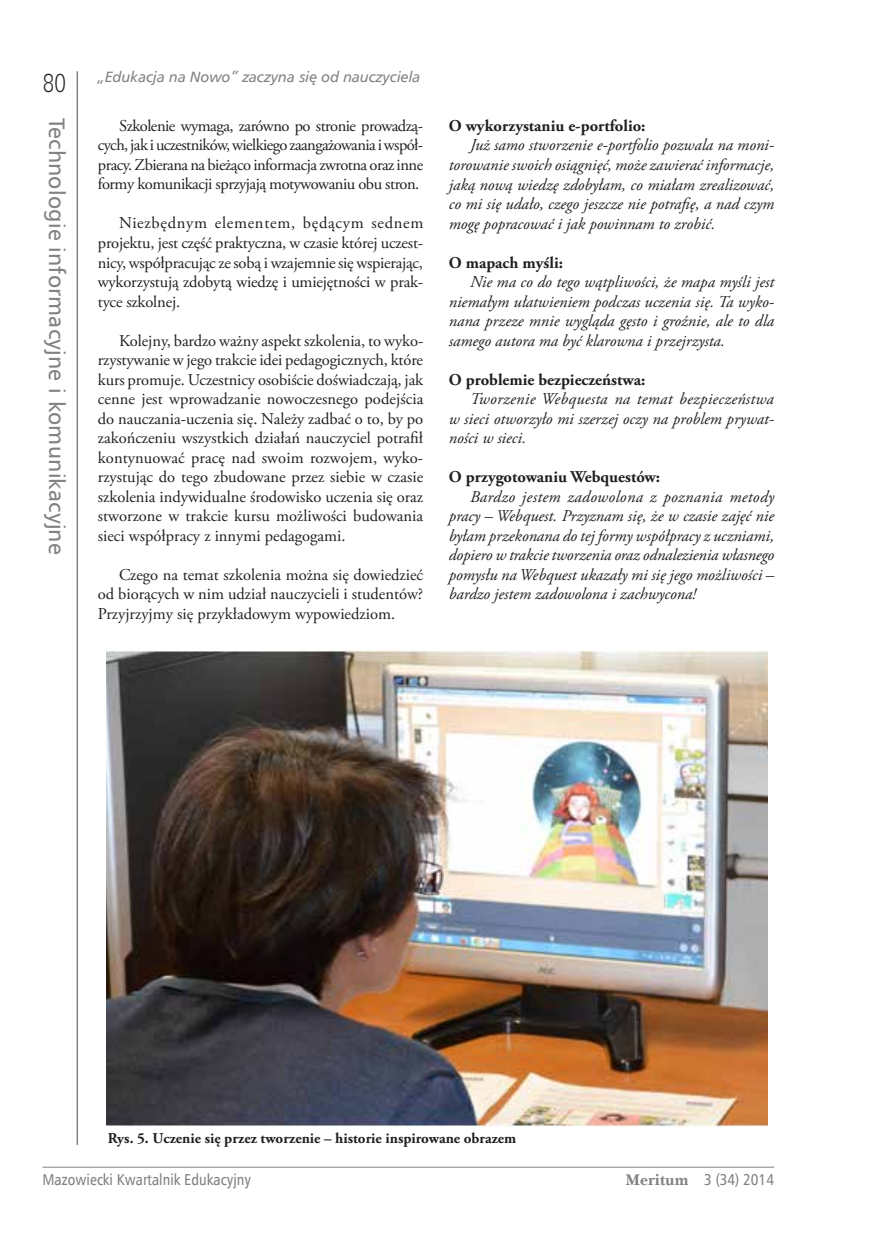
<style>
.page{position:relative;width:872px;height:1234px;background:#fff}
.page>*{position:absolute;margin:0;border:0;box-sizing:border-box;transform-origin:0 0}
.t1{font:27px "Serifa DEE Ligh";color:#231f20;scale:.8 1}
.t2{font:22.5px "Humnst 777 EU Normal";letter-spacing:.01em;color:#808285}
.t3{font:16.5px/19.5px "Adobe Garamond Pro";letter-spacing:-.01em;color:#231f20;text-align:justify}
.t4{font:italic 16.5px/19.5px "Adobe Garamond Pro";color:#231f20;text-align:justify}
.t5{font:700 16.5px "Adobe Garamond Pro";color:#231f20}
.t6{font:15.75px "Humnst 777 Cn EU";color:#808285}
.t7{font:700 15px "Adobe Garamond Pro";color:#231f20}
.t8{font:15px "Humnst 777 EU Italic";color:#808285}
.s1{font-family:"Baskerville EU";font-weight:700}
</style>
<div class="page">
<hr style="left:77px;top:71px;width:1px;height:1073px;background:#808285">
<hr style="left:43px;top:1166px;width:731px;height:1px;background:#808285">
<img style="left:106px;top:650px;width:661px;height:475px">
<h1 class="t1" style="left:43px;top:67px;width:30px">80</h1>
<h2 class="t2" style="left:71px;top:118px;width:438px;rotate:90deg">Technologie informacyjne i komunikacyjne</h2>
<p class="t8" style="left:98px;top:67px;width:324px">„Edukacja na Nowo” zaczyna się od nauczyciela</p>
<p class="t3" style="left:98px;top:116px;width:327px;text-indent:21px">Szkolenie wymaga, zarówno po stronie prowadzą&shy;cych, jak iuczestników, wielkiego zaangażowania iwspół&shy;pracy. Zbierana na bieżąco informacja zwrotna oraz inne formy komunikacji sprzyjają motywowaniu obu stron.</p>
<p class="t3" style="left:98px;top:214px;width:327px;text-indent:21px">Niezbędnym elementem, będącym sednem projektu, jest część praktyczna, w czasie której uczest&shy;nicy, współpracując ze sobą i wzajemnie się wspierając, wykorzystują zdobytą wiedzę i umiejętności w prak&shy;tyce szkolnej.</p>
<p class="t3" style="left:98px;top:331px;width:327px;text-indent:21px">Kolejny, bardzo ważny aspekt szkolenia, to wyko&shy;rzystywanie w jego trakcie idei pedagogicznych, które kurs promuje. Uczestnicy osobiście doświadczają, jak cenne jest wprowadzanie nowoczesnego podejścia do nauczania-uczenia się. Należy zadbać o to, by po zakończeniu wszystkich działań nauczyciel potrafił kontynuować pracę nad swoim rozwojem, wyko&shy;rzystując do tego zbudowane przez siebie w czasie szkolenia indywidualne środowisko uczenia się oraz stworzone w trakcie kursu możliwości budowania sieci współpracy z innymi pedagogami.</p>
<p class="t3" style="left:98px;top:565px;width:327px;text-indent:21px">Czego na temat szkolenia można się dowiedzieć od biorących w nim udział nauczycieli i studentów?<br>Przyjrzyjmy się przykładowym wypowiedziom.</p>
<p class="t5" style="left:449px;top:116px;width:198px">O wykorzystaniu e-portfolio:</p>
<p class="t4" style="left:449px;top:136px;width:327px;text-indent:21px">Już samo stworzenie e-portfolio pozwala na moni&shy;torowanie swoich osiągnięć, może zawierać informacje, jaką nową wiedzę zdobyłam, co miałam zrealizować, co mi się udało, czego jeszcze nie potrafię, a nad czym mogę popracować i jak powinnam to zrobić.</p>
<p class="t5" style="left:449px;top:253px;width:116px">O mapach myśli:</p>
<p class="t4" style="left:449px;top:272px;width:327px;text-indent:21px">Nie ma co do tego wątpliwości, że mapa myśli jest niemałym ułatwieniem podczas uczenia się. Ta wyko&shy;nana przeze mnie wygląda gęsto i groźnie, ale to dla samego autora ma być klarowna i przejrzysta.</p>
<p class="t5" style="left:449px;top:370px;width:198px">O problemie bezpieczeństwa:</p>
<p class="t4" style="left:449px;top:389px;width:327px;text-indent:21px">Tworzenie Webquesta na temat bezpieczeństwa w sieci otworzyło mi szerzej oczy na problem prywat&shy;ności w sieci.</p>
<p class="t5" style="left:449px;top:467px;width:213px">O przygotowaniu Webquestów:</p>
<p class="t4" style="left:449px;top:487px;width:327px;text-indent:21px">Bardzo jestem zadowolona z poznania metody pracy – Webquest. Przyznam się, że w czasie zajęć nie byłam przekonana do tej formy współpracy z uczniami, dopiero w trakcie tworzenia oraz odnalezienia własnego pomysłu na Webquest ukazały mi się jego możliwości – bardzo jestem zadowolona i zachwycona!</p>
<p class="t7" style="left:108px;top:1128px;width:410px">Rys. 5. Uczenie się przez tworzenie – historie inspirowane obrazem</p>
<p class="t6" style="left:43px;top:1169px;width:210px">Mazowiecki Kwartalnik Edukacyjny</p>
<p class="t6" style="left:625px;top:1169px;width:150px"><span class="s1">Meritum</span> 3 (34) 2014</p>
</div>
